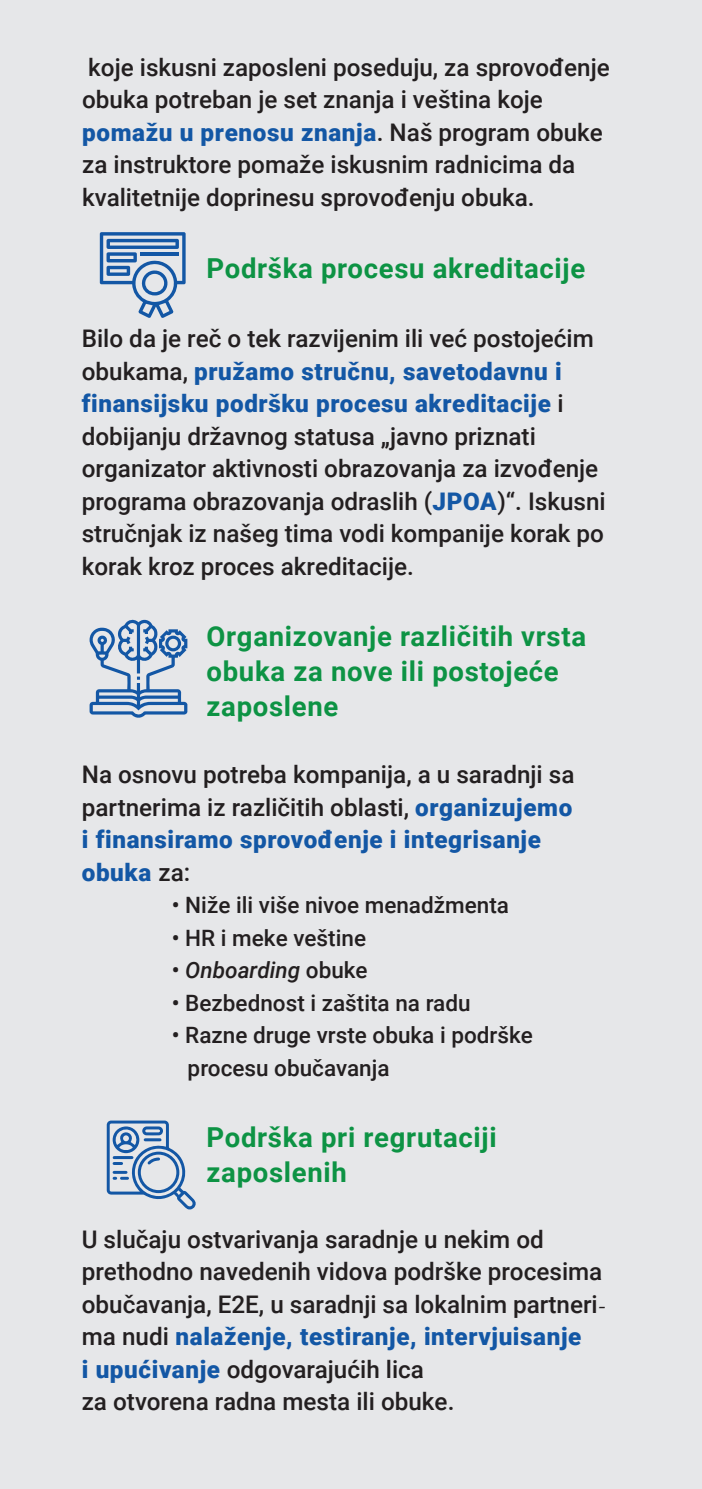
<style>
.page{position:relative;width:702px;height:1489px;background:#fff}
.page>*{position:absolute;margin:0;border:0;box-sizing:border-box;transform-origin:0 0}
.t1{font:700 27.5px/35px "Roboto";letter-spacing:.025em;color:#0d9344}
.t2{font:500 24.25px/32.5px "Roboto";color:#231f20}
.t3{font:500 22.5px/32.5px "Roboto";color:#231f20}
.t4{font:italic 500 22.5px "Roboto";color:#231f20}
.s1{font-weight:900;color:#1357a5}
.s2{font-style:normal}
</style>
<div class="page">
<div style="left:0;top:0;width:702px;height:1488px;background:#e6e7e9"></div>
<svg style="left:100px;top:232px;width:86px;height:86px"></svg>
<svg style="left:107px;top:1120px;width:89px;height:89px"></svg>
<svg style="left:89px;top:619px;width:98px;height:98px"></svg>
<p class="t2" style="left:82px;top:50px;width:529px">koje iskusni zaposleni poseduju, za sprovođenje obuka potreban je set znanja i veština koje <span class="s1">pomažu u prenosu znanja</span>. Naš program obuke za instruktore pomaže iskusnim radnicima da kvalitetnije doprinesu sprovođenju obuka.</p>
<p class="t1" style="left:206px;top:249px;width:380px">Podrška procesu akreditacije</p>
<p class="t2" style="left:82px;top:321px;width:525px">Bilo da je reč o tek razvijenim ili već postojećim obukama, <span class="s1">pružamo stručnu, savetodavnu i finansijsku podršku procesu akreditacije</span> i dobijanju državnog statusa „javno priznati organizator aktivnosti obrazovanja za izvođenje programa obrazovanja odraslih (<span class="s1">JPOA</span>)“. Iskusni stručnjak iz našeg tima vodi kompanije korak po korak kroz proces akreditacije.</p>
<p class="t1" style="left:206px;top:617px;width:381px">Organizovanje različitih vrsta obuka za nove ili postojeće zaposlene</p>
<p class="t2" style="left:82px;top:757px;width:494px">Na osnovu potreba kompanija, a u saradnji sa partnerima iz različitih oblasti, <span class="s1">organizujemo i finansiramo sprovođenje i integrisanje obuka</span> za:</p>
<p class="t3" style="left:172px;top:888px;width:338px">• Niže ili više nivoe menadžmenta</p>
<p class="t3" style="left:172px;top:920px;width:196px">• HR i meke veštine</p>
<p class="t4" style="left:172px;top:954px;width:197px"><span class="s2">•</span> Onboarding <span class="s2">obuke</span></p>
<p class="t3" style="left:172px;top:985px;width:300px">• Bezbednost i zaštita na radu</p>
<p class="t3" style="left:188px;top:1018px;width:347px;text-indent:-16px">• Razne druge vrste obuka i podrške procesu obučavanja</p>
<p class="t1" style="left:206px;top:1118px;width:291px">Podrška pri regrutaciji zaposlenih</p>
<p class="t2" style="left:82px;top:1221px;width:526px">U slučaju ostvarivanja saradnje u nekim od prethodno navedenih vidova podrške procesima obučavanja, E2E, u saradnji sa lokalnim partneri&shy;ma nudi <span class="s1">nalaženje, testiranje, intervjuisanje<br>i upućivanje</span> odgovarajućih lica<br>za otvorena radna mesta ili obuke.</p>
</div>
